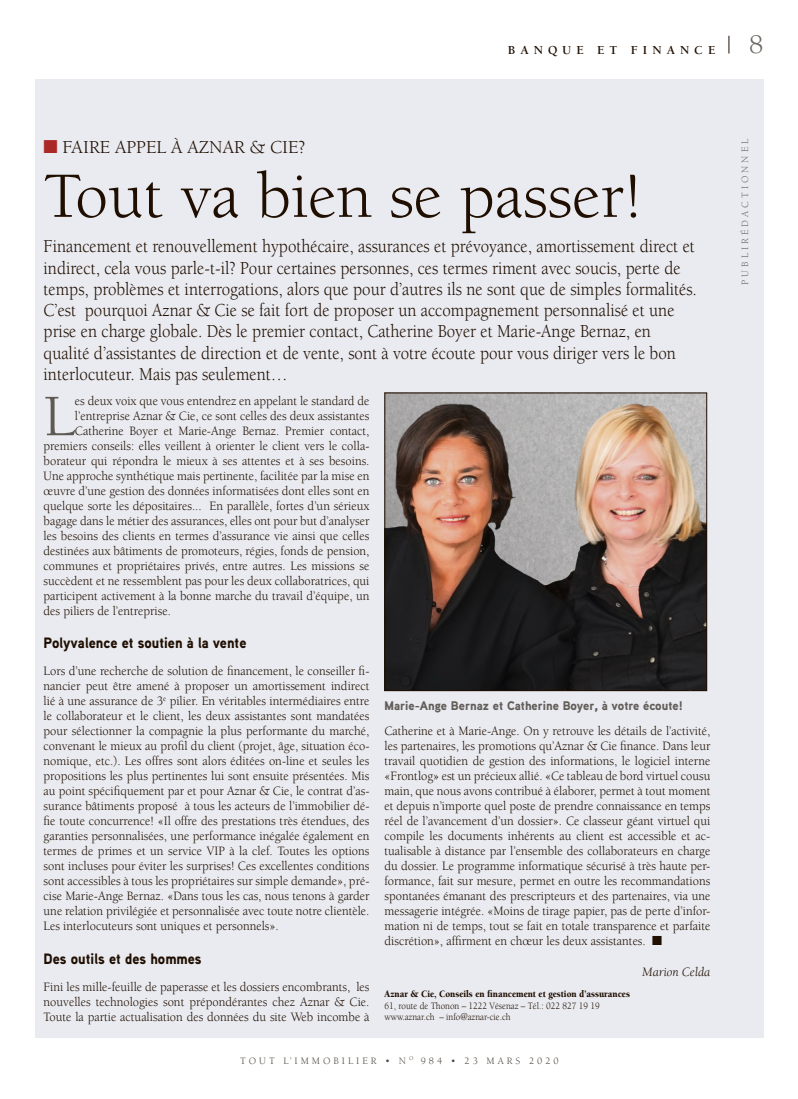
<style>
.page{position:relative;width:798px;height:1099px;background:#fff}
.page>*{position:absolute;margin:0;border:0;box-sizing:border-box;transform-origin:0 0}
.t1{font:66.25px "Berkeley";color:#200e00}
.t2{font:60.38px "Berkeley";color:#5e5953}
.t3{font:18.75px/21.2px "Berkeley";color:#200e00;scale:.9 1}
.t4{font:18.75px "Berkeley";color:#200e00}
.t5{font:900 15px "Aaux Pro";color:#200e00;scale:.95 1}
.t6{font:13.12px/15px "Berkeley";color:#200e00;text-align:justify;scale:.95 1}
.t7{font:italic 13.12px "Berkeley";color:#200e00}
.t8{font:900 12.5px "Aaux Pro";color:#625d58}
.t9{font:700 12.5px "Berkeley";letter-spacing:.4em;color:#200e00}
.t10{font:10px/11.2px "Berkeley";color:#200e00;scale:.9 1}
.t11{font:900 10px "Berkeley";color:#200e00;scale:.9 1}
.t12{font:10px "Berkeley";letter-spacing:.3em;color:#4f4942}
.t13{font:10px "Berkeley";letter-spacing:.3em;color:#6d6965}
.s1{font-weight:400;font-size:27.5px;color:#6d6965}
.s2{color:#aa2926}
</style>
<div class="page">
<svg style="left:728px;top:36px;width:1px;height:18px"></svg>
<div style="left:35px;top:79px;width:728px;height:958px;background:#e9ebf1"></div>
<img style="left:386px;top:394px;width:318px;height:295px">
<div style="left:384px;top:392px;width:322px;height:299px;border:1px solid #200e00"></div>
<p class="t9" style="left:508px;top:43px;width:257px">BANQUE ET FINANCE <span class="s1">8</span></p>
<h3 class="t4" style="left:44px;top:137px;width:263px"><span class="s2">■</span> FAIRE APPEL À AZNAR &amp; CIE?</h3>
<h1 class="t1" style="left:44px;top:161px;width:600px">Tout va bien se passer!</h1>
<p class="t3" style="left:44px;top:236px;width:727px">Financement et renouvellement hypothécaire, assurances et prévoyance, amortissement direct et indirect, cela vous parle-t-il? Pour certaines personnes, ces termes riment avec soucis, perte de temps, problèmes et interrogations, alors que pour d’autres ils ne sont que de simples formalités.<br>C’est pourquoi Aznar &amp; Cie se fait fort de proposer un accompagnement personnalisé et une prise en charge globale. Dès le premier contact, Catherine Boyer et Marie-Ange Bernaz, en qualité d’assistantes de direction et de vente, sont à votre écoute pour vous diriger vers le bon interlocuteur. Mais pas seulement…</p>
<h2 class="t2" style="left:44px;top:384px;width:33px">L</h2>
<p class="t6" style="left:75px;top:394px;width:311px">es deux voix que vous entendrez en appelant le standard de</p>
<p class="t6" style="left:75px;top:409px;width:311px">l’entreprise Aznar &amp; Cie, ce sont celles des deux assistantes</p>
<p class="t6" style="left:75px;top:424px;width:311px">Catherine Boyer et Marie-Ange Bernaz. Premier contact,</p>
<p class="t6" style="left:44px;top:439px;width:344px">premiers conseils: elles veillent à orienter le client vers le colla-</p>
<p class="t6" style="left:44px;top:454px;width:344px">borateur qui répondra le mieux à ses attentes et à ses besoins.</p>
<p class="t6" style="left:44px;top:469px;width:344px">Une approche synthétique mais pertinente, facilitée par la mise en</p>
<p class="t6" style="left:44px;top:484px;width:344px">œuvre d’une gestion des données informatisées dont elles sont en</p>
<p class="t6" style="left:44px;top:499px;width:344px">quelque sorte les dépositaires... En parallèle, fortes d’un sérieux</p>
<p class="t6" style="left:44px;top:514px;width:344px">bagage dans le métier des assurances, elles ont pour but d’analyser</p>
<p class="t6" style="left:44px;top:529px;width:344px">les besoins des clients en termes d’assurance vie ainsi que celles</p>
<p class="t6" style="left:44px;top:544px;width:344px">destinées aux bâtiments de promoteurs, régies, fonds de pension,</p>
<p class="t6" style="left:44px;top:559px;width:344px">communes et propriétaires privés, entre autres. Les missions se</p>
<p class="t6" style="left:44px;top:574px;width:344px">succèdent et ne ressemblent pas pour les deux collaboratrices, qui</p>
<p class="t6" style="left:44px;top:589px;width:344px">participent activement à la bonne marche du travail d’équipe, un</p>
<p class="t6" style="left:44px;top:604px;width:135px">des piliers de l’entreprise.</p>
<p class="t5" style="left:44px;top:633px;width:215px">Polyvalence et soutien à la vente</p>
<p class="t6" style="left:44px;top:664px;width:344px">Lors d’une recherche de solution de financement, le conseiller fi&shy;nancier peut être amené à proposer un amortissement indirect lié à une assurance de 3<sup>e</sup> pilier. En véritables intermédiaires entre le collaborateur et le client, les deux assistantes sont mandatées pour sélectionner la compagnie la plus performante du marché, convenant le mieux au profil du client (projet, âge, situation éco&shy;nomique, etc.). Les offres sont alors éditées on-line et seules les propositions les plus pertinentes lui sont ensuite présentées. Mis au point spécifiquement par et pour Aznar &amp; Cie, le contrat d’as&shy;surance bâtiments proposé à tous les acteurs de l’immobilier dé&shy;fie toute concurrence! «Il offre des prestations très étendues, des garanties personnalisées, une performance inégalée également en termes de primes et un service VIP à la clef. Toutes les options sont incluses pour éviter les surprises! Ces excellentes conditions sont accessibles à tous les propriétaires sur simple demande», pré&shy;cise Marie-Ange Bernaz. «Dans tous les cas, nous tenons à garder une relation privilégiée et personnalisée avec toute notre clientèle.<br>Les interlocuteurs sont uniques et personnels».</p>
<p class="t5" style="left:44px;top:948px;width:168px">Des outils et des hommes</p>
<p class="t6" style="left:44px;top:979px;width:344px">Fini les mille-feuille de paperasse et les dossiers encombrants, les nouvelles technologies sont prépondérantes chez Aznar &amp; Cie.<br>Toute la partie actualisation des données du site Web incombe à</p>
<p class="t8" style="left:384px;top:697px;width:300px">Marie-Ange Bernaz et Catherine Boyer, à votre écoute!</p>
<p class="t6" style="left:384px;top:724px;width:344px">Catherine et à Marie-Ange. On y retrouve les détails de l’activité, les partenaires, les promotions qu’Aznar &amp; Cie finance. Dans leur travail quotidien de gestion des informations, le logiciel interne «Frontlog» est un précieux allié. «Ce tableau de bord virtuel cousu main, que nous avons contribué à élaborer, permet à tout moment et depuis n’importe quel poste de prendre connaissance en temps réel de l’avancement d’un dossier». Ce classeur géant virtuel qui compile les documents inhérents au client est accessible et ac&shy;tualisable à distance par l’ensemble des collaborateurs en charge du dossier. Le programme informatique sécurisé à très haute per&shy;formance, fait sur mesure, permet en outre les recommandations spontanées émanant des prescripteurs et des partenaires, via une messagerie intégrée. «Moins de tirage papier, pas de perte d’infor&shy;mation ni de temps, tout se fait en totale transparence et parfaite discrétion», affirment en chœur les deux assistantes. ■</p>
<p class="t7" style="left:642px;top:964px;width:70px">Marion Celda</p>
<p class="t11" style="left:384px;top:988px;width:274px">Aznar &amp; Cie, Conseils en financement et gestion d’assurances</p>
<p class="t10" style="left:384px;top:1000px;width:241px">61, route de Thonon – 1222 Vésenaz – Tél.: 022 827 19 19 www.aznar.ch – info@aznar-cie.ch</p>
<p class="t12" style="left:240px;top:1055px;width:320px">TOUT L’IMMOBILIER • N <sup>O</sup> 984 • 23 MARS 2020</p>
<p class="t13" style="left:739px;top:285px;width:148px;rotate:-90deg">PUBLIRÉDACTIONNEL</p>
</div>
